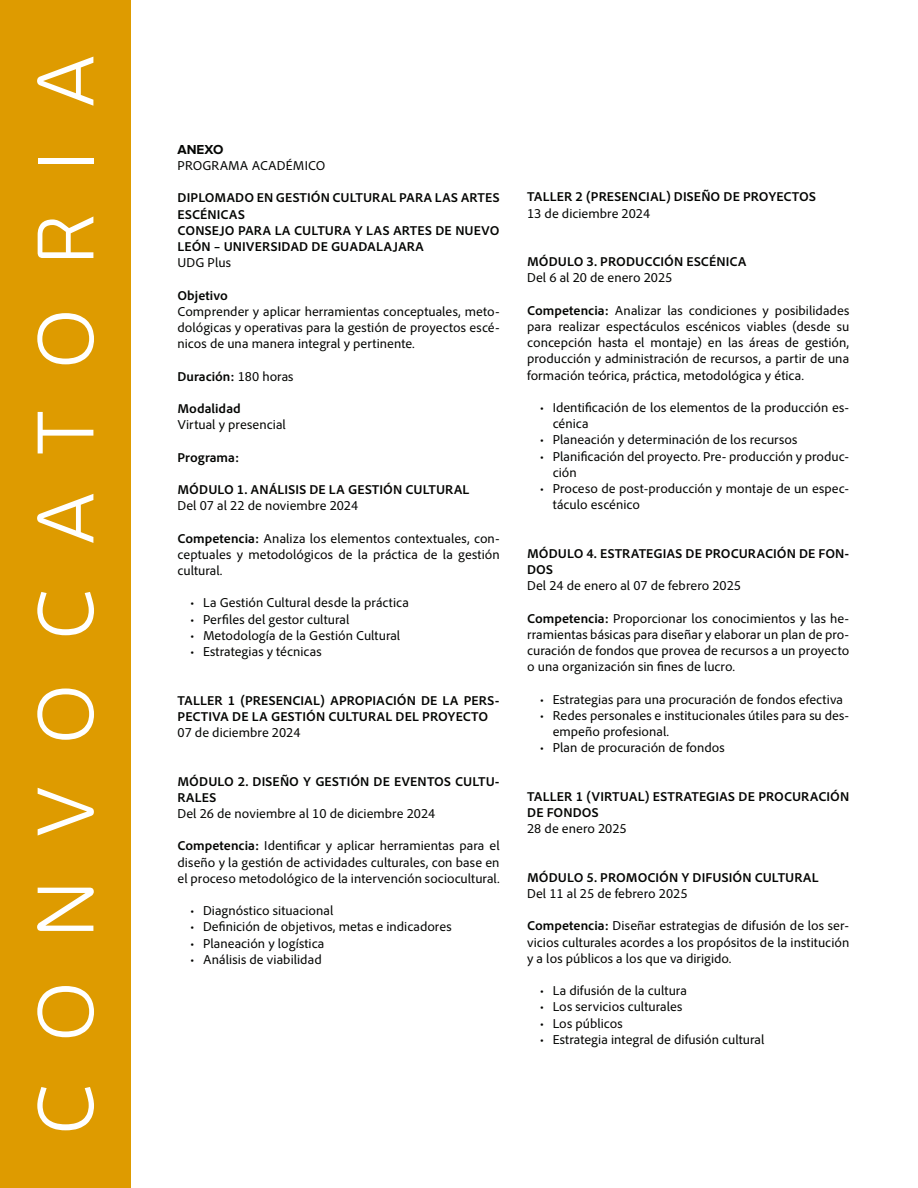
<style>
.page{position:relative;width:918px;height:1188px;background:#fff}
.page>*{position:absolute;margin:0;border:0;box-sizing:border-box;transform-origin:0 0}
.t1{font:75px "New June";letter-spacing:.6em;color:#fff}
.t2{font:13.5px/16.2px "Adobe Clean";color:#040503;text-align:justify}
.t3{font:700 13.5px/16.2px "Adobe Clean";letter-spacing:.005em;color:#040503}
.t4{font:700 13.5px "Proxima Nova";color:#040503}
.s1{font-weight:400}
.s2{font-weight:700}
</style>
<div class="page">
<div style="left:0;top:0;width:131px;height:1188px;background:#de9b00"></div>
<p class="t1" style="left:22px;top:1134px;width:1081px;rotate:-90deg">CONVOCATORIA</p>
<p class="t4" style="left:178px;top:142px;width:47px">ANEXO</p>
<p class="t2" style="left:178px;top:157px;width:149px">PROGRAMA ACADÉMICO</p>
<p class="t3" style="left:178px;top:190px;width:324px">DIPLOMADO EN GESTIÓN CULTURAL PARA LAS ARTES<br>ESCÉNICAS</p>
<p class="t3" style="left:178px;top:222px;width:324px">CONSEJO PARA LA CULTURA Y LAS ARTES DE NUEVO<br>LEÓN – UNIVERSIDAD DE GUADALAJARA</p>
<p class="t2" style="left:178px;top:254px;width:55px">UDG Plus</p>
<p class="t3" style="left:178px;top:287px;width:52px">Objetivo</p>
<p class="t2" style="left:178px;top:303px;width:324px">Comprender y aplicar herramientas conceptuales, meto&shy;dológicas y operativas para la gestión de proyectos escé&shy;nicos de una manera integral y pertinente.</p>
<p class="t3" style="left:178px;top:368px;width:118px">Duración: <span class="s1">180 horas</span></p>
<p class="t3" style="left:178px;top:400px;width:65px">Modalidad</p>
<p class="t2" style="left:178px;top:416px;width:110px">Virtual y presencial</p>
<p class="t3" style="left:178px;top:449px;width:63px">Programa:</p>
<p class="t3" style="left:178px;top:481px;width:294px">MÓDULO 1. ANÁLISIS DE LA GESTIÓN CULTURAL</p>
<p class="t2" style="left:178px;top:497px;width:182px">Del 07 al 22 de noviembre 2024</p>
<p class="t2" style="left:178px;top:530px;width:324px"><span class="s2">Competencia:</span> Analiza los elementos contextuales, con&shy;ceptuales y metodológicos de la práctica de la gestión cultural.</p>
<p class="t2" style="left:190px;top:595px;width:220px">• La Gestión Cultural desde la práctica</p>
<p class="t2" style="left:190px;top:611px;width:161px">• Perfiles del gestor cultural</p>
<p class="t2" style="left:190px;top:627px;width:212px">• Metodología de la Gestión Cultural</p>
<p class="t2" style="left:190px;top:643px;width:133px">• Estrategias y técnicas</p>
<p class="t3" style="left:178px;top:692px;width:324px">TALLER 1 (PRESENCIAL) APROPIACIÓN DE LA PERS-<br>PECTIVA DE LA GESTIÓN CULTURAL DEL PROYECTO</p>
<p class="t2" style="left:178px;top:724px;width:125px">07 de diciembre 2024</p>
<p class="t3" style="left:178px;top:773px;width:324px">MÓDULO 2. DISEÑO Y GESTIÓN DE EVENTOS CULTU-<br>RALES</p>
<p class="t2" style="left:178px;top:805px;width:259px">Del 26 de noviembre al 10 de diciembre 2024</p>
<p class="t2" style="left:178px;top:838px;width:324px"><span class="s2">Competencia:</span> Identificar y aplicar herramientas para el diseño y la gestión de actividades culturales, con base en el proceso metodológico de la intervención sociocultural.</p>
<p class="t2" style="left:190px;top:902px;width:145px">• Diagnóstico situacional</p>
<p class="t2" style="left:190px;top:919px;width:263px">• Definición de objetivos, metas e indicadores</p>
<p class="t2" style="left:190px;top:935px;width:136px">• Planeación y logística</p>
<p class="t2" style="left:190px;top:951px;width:133px">• Análisis de viabilidad</p>
<p class="t3" style="left:527px;top:189px;width:290px">TALLER 2 (PRESENCIAL) DISEÑO DE PROYECTOS</p>
<p class="t2" style="left:527px;top:205px;width:125px">13 de diciembre 2024</p>
<p class="t3" style="left:527px;top:253px;width:221px">MÓDULO 3. PRODUCCIÓN ESCÉNICA</p>
<p class="t2" style="left:527px;top:270px;width:147px">Del 6 al 20 de enero 2025</p>
<p class="t2" style="left:527px;top:302px;width:324px"><span class="s2">Competencia:</span> Analizar las condiciones y posibilidades para realizar espectáculos escénicos viables (desde su concepción hasta el montaje) en las áreas de gestión, producción y administración de recursos, a partir de una formación teórica, práctica, metodológica y ética.</p>
<p class="t2" style="left:553px;top:399px;width:298px;text-indent:-13px">• Identificación de los elementos de la producción es&shy;cénica</p>
<p class="t2" style="left:540px;top:432px;width:259px">• Planeación y determinación de los recursos</p>
<p class="t2" style="left:553px;top:448px;width:298px;text-indent:-13px">• Planificación del proyecto. Pre- producción y produc&shy;ción</p>
<p class="t2" style="left:553px;top:480px;width:298px;text-indent:-13px">• Proceso de post-producción y montaje de un espec&shy;táculo escénico</p>
<p class="t3" style="left:527px;top:545px;width:324px">MÓDULO 4. ESTRATEGIAS DE PROCURACIÓN DE FON-<br>DOS</p>
<p class="t2" style="left:527px;top:577px;width:215px">Del 24 de enero al 07 de febrero 2025</p>
<p class="t2" style="left:527px;top:610px;width:324px"><span class="s2">Competencia:</span> Proporcionar los conocimientos y las he&shy;rramientas básicas para diseñar y elaborar un plan de pro&shy;curación de fondos que provea de recursos a un proyecto o una organización sin fines de lucro.</p>
<p class="t2" style="left:540px;top:691px;width:305px">• Estrategias para una procuración de fondos efectiva</p>
<p class="t2" style="left:553px;top:707px;width:298px;text-indent:-13px">• Redes personales e institucionales útiles para su des&shy;empeño profesional.</p>
<p class="t2" style="left:540px;top:739px;width:187px">• Plan de procuración de fondos</p>
<p class="t3" style="left:527px;top:788px;width:324px">TALLER 1 (VIRTUAL) ESTRATEGIAS DE PROCURACIÓN<br>DE FONDOS</p>
<p class="t2" style="left:527px;top:820px;width:101px">28 de enero 2025</p>
<p class="t3" style="left:527px;top:869px;width:293px">MÓDULO 5. PROMOCIÓN Y DIFUSIÓN CULTURAL</p>
<p class="t2" style="left:527px;top:885px;width:162px">Del 11 al 25 de febrero 2025</p>
<p class="t2" style="left:527px;top:918px;width:324px"><span class="s2">Competencia:</span> Diseñar estrategias de difusión de los ser&shy;vicios culturales acordes a los propósitos de la institución y a los públicos a los que va dirigido.</p>
<p class="t2" style="left:540px;top:982px;width:149px">• La difusión de la cultura</p>
<p class="t2" style="left:540px;top:999px;width:144px">• Los servicios culturales</p>
<p class="t2" style="left:540px;top:1015px;width:85px">• Los públicos</p>
<p class="t2" style="left:540px;top:1031px;width:226px">• Estrategia integral de difusión cultural</p>
</div>
